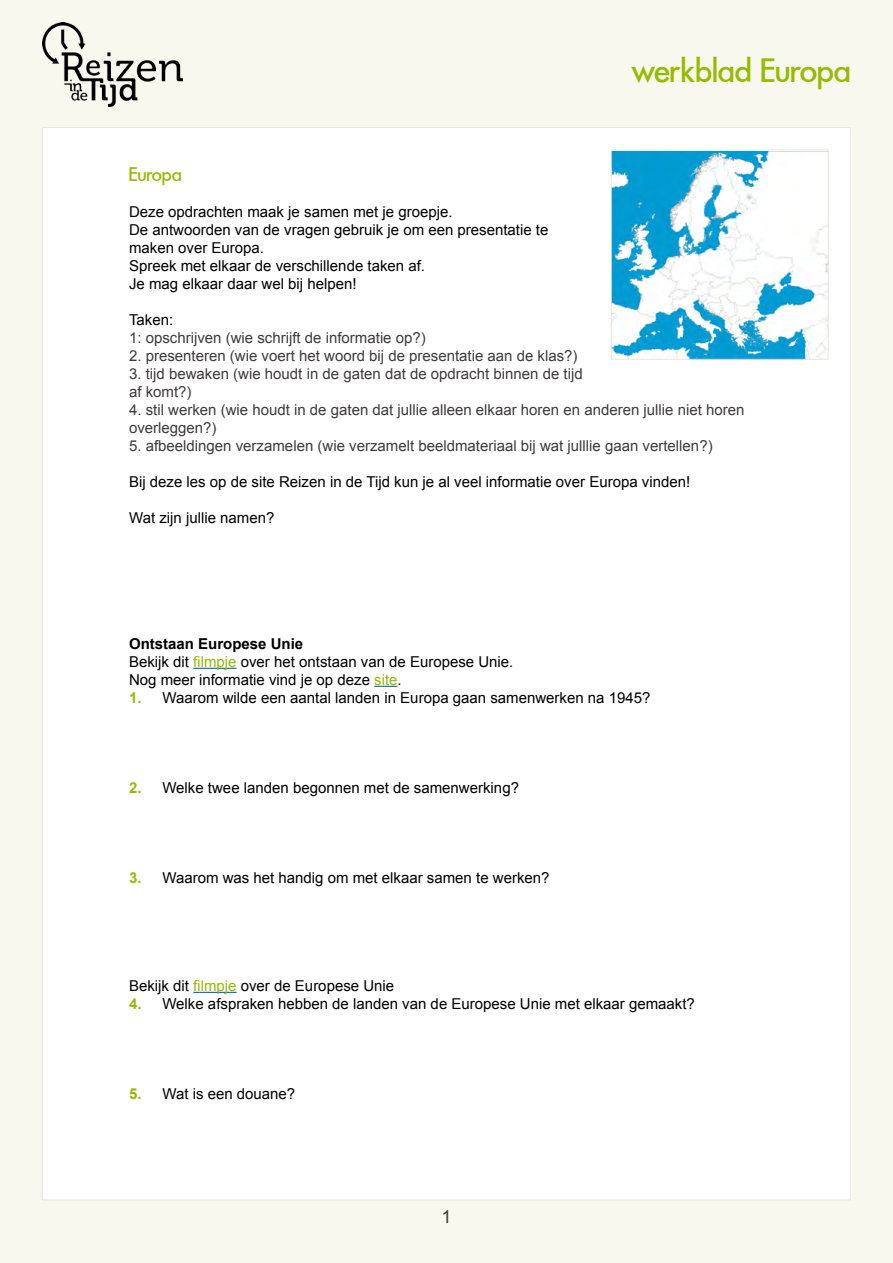
<style>
.page{position:relative;width:893px;height:1263px;background:#f9f8ef}
.page>*{position:absolute;margin:0;border:0;box-sizing:border-box;transform-origin:0 0}
.t1{font:500 36px "Futura";letter-spacing:.025em;color:#94bc00}
.t2{font:500 21px "Futura";letter-spacing:.025em;color:#94bc00}
.t3{font:18px "Arial";color:#3f3a3b}
.t4{font:15px/18px "Arial";color:#000}
.t5{font:15px/18px "Arial";color:#3f3a3b}
.s1{font-weight:700}
.s2{color:#94bc00}
.s3{font-weight:700;color:#94bc00}
</style>
<div class="page">
<img style="left:43px;top:22px;width:140px;height:85px">
<div style="left:42px;top:127px;width:808px;height:1073px;background:#fff;border:1px solid #eae8dd"></div>
<hr style="left:193px;top:668px;width:44px;height:1px;background:#0563c1">
<svg style="left:374px;top:686px;width:24px;height:1px"></svg>
<hr style="left:193px;top:992px;width:44px;height:1px;background:#0563c1">
<img style="left:613px;top:152px;width:213px;height:205px">
<div style="left:611px;top:150px;width:217px;height:209px;border:1px solid #eae8dd"></div>
<h1 class="t1" style="left:631px;top:52px;width:220px">werkblad Europa</h1>
<h2 class="t2" style="left:129px;top:163px;width:54px">Europa</h2>
<p class="t4" style="left:129px;top:203px;width:421px">Deze opdrachten maak je samen met je groepje.<br>De antwoorden van de vragen gebruik je om een presentatie te maken over Europa.<br>Spreek met elkaar de verschillende taken af.<br>Je mag elkaar daar wel bij helpen!</p>
<p class="t4" style="left:129px;top:311px;width:46px">Taken:</p>
<p class="t5" style="left:129px;top:329px;width:298px">1: opschrijven (wie schrijft de informatie op?)</p>
<p class="t5" style="left:129px;top:347px;width:450px">2. presenteren (wie voert het woord bij de presentatie aan de klas?)</p>
<p class="t5" style="left:129px;top:365px;width:455px">3. tijd bewaken (wie houdt in de gaten dat de opdracht binnen de tijd af komt?)</p>
<p class="t5" style="left:129px;top:401px;width:617px">4. stil werken (wie houdt in de gaten dat jullie alleen elkaar horen en anderen jullie niet horen overleggen?)</p>
<p class="t5" style="left:129px;top:437px;width:585px">5. afbeeldingen verzamelen (wie verzamelt beeldmateriaal bij wat julllie gaan vertellen?)</p>
<p class="t4" style="left:129px;top:473px;width:563px">Bij deze les op de site Reizen in de Tijd kun je al veel informatie over Europa vinden!</p>
<p class="t4" style="left:129px;top:509px;width:147px">Wat zijn jullie namen?</p>
<p class="t4" style="left:129px;top:635px;width:386px"><span class="s1">Ontstaan Europese Unie<br></span>Bekijk dit <span class="s2">filmpje</span> over het ontstaan van de Europese Unie.<br>Nog meer informatie vind je op deze <span class="s2">site</span>.</p>
<p class="t4" style="left:129px;top:689px;width:523px"><span class="s3">1.</span> Waarom wilde een aantal landen in Europa gaan samenwerken na 1945?</p>
<p class="t4" style="left:129px;top:779px;width:391px"><span class="s3">2.</span> Welke twee landen begonnen met de samenwerking?</p>
<p class="t4" style="left:129px;top:869px;width:422px"><span class="s3">3.</span> Waarom was het handig om met elkaar samen te werken?</p>
<p class="t4" style="left:129px;top:977px;width:267px">Bekijk dit <span class="s2">filmpje</span> over de Europese Unie</p>
<p class="t4" style="left:129px;top:995px;width:567px"><span class="s3">4.</span> Welke afspraken hebben de landen van de Europese Unie met elkaar gemaakt?</p>
<p class="t4" style="left:129px;top:1085px;width:168px"><span class="s3">5.</span> Wat is een douane?</p>
<p class="t3" style="left:441px;top:1205px;width:12px">1</p>
</div>
